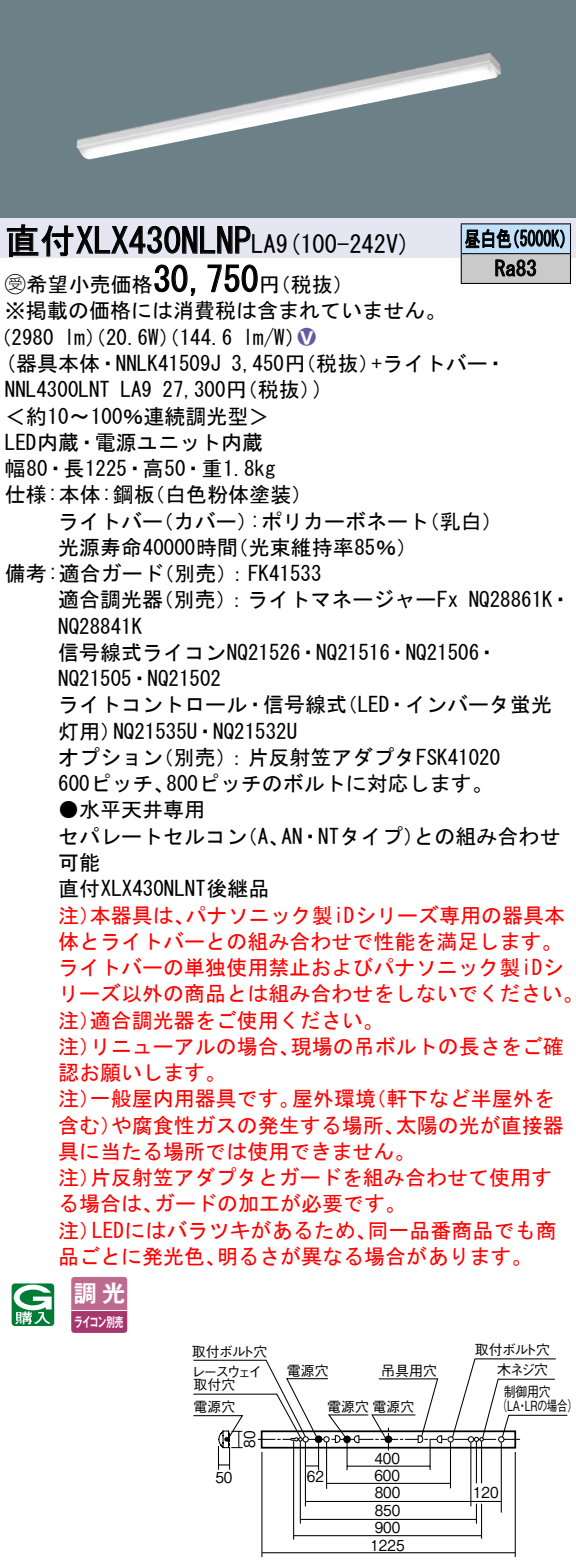
<style>
.page{position:relative;width:576px;height:1567px;background:#fff}
.page>*{position:absolute;margin:0;border:0;box-sizing:border-box;transform-origin:0 0}
.t1{font:35px "MS Gothic";color:#000}
.t2{font:24.5px "MS Gothic";color:#000}
.t3{font:23.1px "Gothic MB101 Pro De Bold 90 pv RKSJ H";color:#fff}
.t4{font:21px/26.2px "MS Gothic";color:#000}
.t5{font:21px/26.2px "MS Gothic";color:#f00}
.t6{font:21px/29.8px "MS Gothic";color:#000;scale:.75 1}
.t7{font:21px "Ford Classification 1";color:#635aa0}
.t8{font:15.05px/17.2px "Gothic BBB Pro Medium 90 pv RKSJ H";color:#000;scale:.9 1}
.t9{font:14px "Gothic BBB Pro Medium 90 pv RKSJ H";letter-spacing:-.02em;color:#000}
.t10{font:14px/14px "Gothic BBB Pro Medium 90 pv RKSJ H";letter-spacing:-.02em;color:#000;scale:.85 1}
.t11{font:14px "Gothic BBB Pro Medium 90 pv RKSJ H";letter-spacing:-.02em;color:#000;scale:.75 1}
.t12{font:13.3px "Gothic MB101 Pro De Bold 90 pv RKSJ H";letter-spacing:-.05em;color:#fff;scale:.65 1}
.s1{font-size:24.5px}
.s2{font-family:"Ford Classification 1"}
.s3{color:#fff}
</style>
<div class="page">
<div style="left:0;top:0;width:575px;height:218px;background:#6c8087"></div>
<img style="left:76px;top:51px;width:425px;height:108px">
<div style="left:0;top:218px;width:575px;height:40px;background:#e6e5f2"></div>
<svg style="left:6px;top:224px;width:245px;height:33px"></svg>
<svg style="left:154px;top:264px;width:42px;height:32px"></svg>
<svg style="left:207px;top:264px;width:51px;height:29px"></svg>
<svg style="left:12px;top:1283px;width:42px;height:42px"></svg>
<svg style="left:71px;top:1276px;width:56px;height:56px;background:#b65c86"></svg>
<hr style="left:71px;top:1309px;width:56px;height:1px;background:#fff">
<div style="left:461px;top:224px;width:109px;height:30px;background:#c1e1fa"></div>
<div style="left:461px;top:254px;width:109px;height:29px;background:#cacaca"></div>
<hr style="left:460px;top:223px;width:110px;height:1px;background:#000">
<hr style="left:569px;top:224px;width:2px;height:29px;background:#000">
<hr style="left:460px;top:253px;width:110px;height:1px;background:#000">
<hr style="left:569px;top:254px;width:2px;height:29px;background:#000">
<hr style="left:460px;top:283px;width:110px;height:1px;background:#000">
<svg style="left:460px;top:224px;width:104px;height:59px"></svg>
<hr style="left:326px;top:1440px;width:1px;height:48px;background:#000">
<hr style="left:305px;top:1441px;width:1px;height:65px;background:#000">
<hr style="left:299px;top:1440px;width:2px;height:83px;background:#000">
<hr style="left:475px;top:1503px;width:2px;height:20px;background:#000">
<hr style="left:470px;top:1441px;width:1px;height:65px;background:#000">
<hr style="left:293px;top:1440px;width:1px;height:99px;background:#000">
<hr style="left:480px;top:1503px;width:2px;height:35px;background:#000">
<hr style="left:475px;top:1441px;width:2px;height:42px;background:#000">
<hr style="left:480px;top:1440px;width:2px;height:43px;background:#000">
<hr style="left:261px;top:1451px;width:1px;height:105px;background:#000">
<hr style="left:514px;top:1451px;width:1px;height:105px;background:#000">
<hr style="left:326px;top:1482px;width:124px;height:1px;background:#000">
<hr style="left:305px;top:1500px;width:165px;height:1px;background:#000">
<hr style="left:300px;top:1518px;width:176px;height:1px;background:#000">
<hr style="left:293px;top:1534px;width:188px;height:1px;background:#000">
<hr style="left:262px;top:1551px;width:253px;height:2px;background:#000">
<hr style="left:449px;top:1441px;width:2px;height:47px;background:#000">
<svg style="left:193px;top:1358px;width:375px;height:111px"></svg>
<div style="left:498px;top:1435px;width:6px;height:7px;border:1px solid #000;border-radius:50%"></div>
<hr style="left:500px;top:1441px;width:1px;height:71px;background:#000">
<svg style="left:471px;top:1500px;width:29px;height:1px"></svg>
<h1 class="t1" style="left:5px;top:223px;width:272px">直付XLX430NLNP<span class="s1">LA</span></h1>
<p class="t4" style="left:259px;top:271px;width:96px">（円税抜(</p>
<p class="t2" style="left:276px;top:232px;width:136px">(9 100-242 (V</p>
<h1 class="t1" style="left:153px;top:262px;width:106px">30,750</h1>
<p class="t4" style="left:5px;top:271px;width:442px"><span class="s2">B</span>希望小売価格<br>※掲載の価格には消費税は含まれていません。</p>
<p class="t7" style="left:298px;top:326px;width:19px">2<span class="s3">8</span></p>
<p class="t4" style="left:243px;top:324px;width:64px">l m (W/</p>
<p class="t4" style="left:-9px;top:324px;width:65px">（2980</p>
<p class="t4" style="left:64px;top:324px;width:169px">lm）（20.6 ）（W 144.6</p>
<p class="t6" style="left:494px;top:224px;width:57px;text-indent:-30px">昼白色<br>Ra83</p>
<p class="t6" style="left:504px;top:224px;width:96px">（5000 (K</p>
<p class="t4" style="left:5px;top:350px;width:217px">(器具本体・NNLK41509J</p>
<p class="t4" style="left:371px;top:350px;width:136px">+ライトバー・</p>
<p class="t4" style="left:231px;top:350px;width:149px">3,450 （円税抜）</p>
<p class="t4" style="left:162px;top:376px;width:160px">27,300 （円税抜(</p>
<p class="t4" style="left:313px;top:376px;width:12px">(</p>
<p class="t4" style="left:5px;top:376px;width:106px">NNL4300LNT</p>
<p class="t4" style="left:5px;top:403px;width:266px">＜約10〜100％連続調光型&lt;</p>
<p class="t4" style="left:5px;top:429px;width:259px">LED内蔵・電源ユニット内蔵</p>
<p class="t4" style="left:5px;top:455px;width:272px">幅80・長1225・高50・重1.8kg</p>
<p class="t4" style="left:144px;top:481px;width:170px">（白色粉体塗装(</p>
<p class="t4" style="left:120px;top:376px;width:33px">LA9</p>
<p class="t4" style="left:5px;top:481px;width:151px">仕様:本体:鋼板</p>
<p class="t4" style="left:58px;top:508px;width:106px">ライトバー</p>
<p class="t4" style="left:153px;top:508px;width:106px">（カバー）</p>
<p class="t4" style="left:250px;top:508px;width:181px">:ポリカーボネート</p>
<p class="t4" style="left:418px;top:508px;width:85px">（乳白(</p>
<p class="t4" style="left:153px;top:534px;width:169px;text-indent:-95px">光源寿命40000時間<br>（別売：） FK41533</p>
<p class="t4" style="left:227px;top:534px;width:191px">（光束維持率85％(</p>
<p class="t4" style="left:5px;top:560px;width:160px">備考:適合ガード</p>
<p class="t4" style="left:153px;top:586px;width:307px">（別売：）ライトマネージャーFx</p>
<p class="t4" style="left:58px;top:586px;width:106px">適合調光器</p>
<p class="t4" style="left:58px;top:613px;width:85px">NQ28841K</p>
<p class="t4" style="left:58px;top:639px;width:441px">信号線式ライコンNQ21526・NQ21516・NQ21506・</p>
<p class="t4" style="left:58px;top:665px;width:164px">NQ21505・NQ21502</p>
<p class="t4" style="left:336px;top:691px;width:217px">（LED・インバータ蛍光</p>
<p class="t4" style="left:468px;top:586px;width:104px">NQ28861 ・K</p>
<p class="t4" style="left:58px;top:691px;width:290px;text-align:center">ライトコントロール・信号線式<br>NQ21535 ・U NQ21532U</p>
<p class="t4" style="left:58px;top:718px;width:64px">灯用）</p>
<p class="t4" style="left:58px;top:744px;width:106px">オプション</p>
<p class="t4" style="left:153px;top:744px;width:349px">（別売：）片反射笠アダプタFSK41020</p>
<p class="t4" style="left:166px;top:770px;width:328px">800ピッチのボルトに対応します。</p>
<p class="t4" style="left:58px;top:770px;width:118px">600ピッチ、</p>
<p class="t4" style="left:58px;top:796px;width:148px">●水平天井専用</p>
<p class="t4" style="left:281px;top:823px;width:144px">AN・NTタイプ）</p>
<p class="t4" style="left:413px;top:823px;width:148px">との組み合わせ</p>
<p class="t4" style="left:58px;top:823px;width:213px">セパレートセルコン可能<br>直付XLX430NLNT後継品</p>
<p class="t5" style="left:185px;top:901px;width:381px">パナソニック製iDシリーズ専用の器具本</p>
<p class="t4" style="left:237px;top:823px;width:54px">（、A</p>
<p class="t5" style="left:58px;top:901px;width:43px">注）</p>
<p class="t5" style="left:58px;top:928px;width:505px">体とライトバーとの組み合わせで性能を満足します。</p>
<p class="t5" style="left:58px;top:954px;width:507px">ライトバーの単独使用禁止およびパナソニック製iDシ</p>
<p class="t5" style="left:58px;top:980px;width:526px">リーズ以外の商品とは組み合わせをしないでください。</p>
<p class="t5" style="left:90px;top:1006px;width:295px">適合調光器をご使用ください。</p>
<p class="t5" style="left:90px;top:901px;width:106px">本器具は、</p>
<p class="t5" style="left:58px;top:1006px;width:43px">注）</p>
<p class="t5" style="left:290px;top:1033px;width:275px">現場の吊ボルトの長さをご確</p>
<p class="t5" style="left:58px;top:1033px;width:169px">注）<br>認お願いします。</p>
<p class="t5" style="left:90px;top:1033px;width:211px">リニューアルの場合、</p>
<p class="t5" style="left:90px;top:1085px;width:211px">一般屋内用器具です。</p>
<p class="t5" style="left:292px;top:1085px;width:85px">屋外環境</p>
<p class="t5" style="left:365px;top:1085px;width:190px">（軒下など半屋外を</p>
<p class="t5" style="left:58px;top:1085px;width:43px">注）</p>
<p class="t5" style="left:111px;top:1111px;width:295px">や腐食性ガスの発生する場所、</p>
<p class="t5" style="left:395px;top:1111px;width:170px">太陽の光が直接器</p>
<p class="t5" style="left:58px;top:1111px;width:64px">含む）</p>
<p class="t5" style="left:58px;top:1138px;width:358px">具に当たる場所では使用できません。</p>
<p class="t5" style="left:90px;top:1164px;width:463px">片反射笠アダプタとガードを組み合わせて使用す</p>
<p class="t5" style="left:58px;top:1164px;width:43px">注）</p>
<p class="t5" style="left:154px;top:1190px;width:253px">ガードの加工が必要です。</p>
<p class="t5" style="left:58px;top:1190px;width:106px">る場合は、</p>
<p class="t5" style="left:92px;top:1216px;width:286px">LEDにはバラツキがあるため、</p>
<p class="t5" style="left:367px;top:1216px;width:190px">同一品番商品でも商</p>
<p class="t5" style="left:58px;top:1216px;width:43px">注）</p>
<p class="t5" style="left:58px;top:1243px;width:169px">品ごとに発光色、</p>
<p class="t5" style="left:217px;top:1243px;width:317px">明るさが異なる場合があります。</p>
<p class="t3" style="left:74px;top:1274px;width:53px">調光</p>
<p class="t12" style="left:74px;top:1310px;width:77px">ライコン別売</p>
<p class="t9" style="left:192px;top:1340px;width:77px">取付ボルト穴</p>
<p class="t9" style="left:191px;top:1359px;width:72px">レースウェイ</p>
<p class="t9" style="left:193px;top:1373px;width:43px">取付穴</p>
<p class="t9" style="left:193px;top:1395px;width:43px">電源穴</p>
<p class="t8" style="left:239px;top:1447px;width:20px;rotate:-90deg">80</p>
<p class="t8" style="left:215px;top:1466px;width:20px">50</p>
<p class="t9" style="left:287px;top:1359px;width:43px">電源穴</p>
<p class="t9" style="left:381px;top:1359px;width:57px">吊具用穴</p>
<p class="t9" style="left:327px;top:1394px;width:89px">電源穴電源穴</p>
<p class="t8" style="left:307px;top:1465px;width:20px">62</p>
<p class="t8" style="left:374px;top:1447px;width:30px">400</p>
<p class="t8" style="left:374px;top:1464px;width:30px">600</p>
<p class="t8" style="left:374px;top:1499px;width:30px">850</p>
<p class="t8" style="left:374px;top:1481px;width:30px">800</p>
<p class="t8" style="left:370px;top:1517px;width:39px">900<br>1225</p>
<p class="t9" style="left:474px;top:1338px;width:77px">取付ボルト穴</p>
<p class="t9" style="left:497px;top:1358px;width:53px">木ネジ穴</p>
<p class="t10" style="left:496px;top:1383px;width:97px;text-indent:7px">制御用穴<br>（LA LRの場合(</p>
<p class="t11" style="left:517px;top:1394px;width:15px">・</p>
<p class="t8" style="left:473px;top:1481px;width:30px">120</p>
</div>
